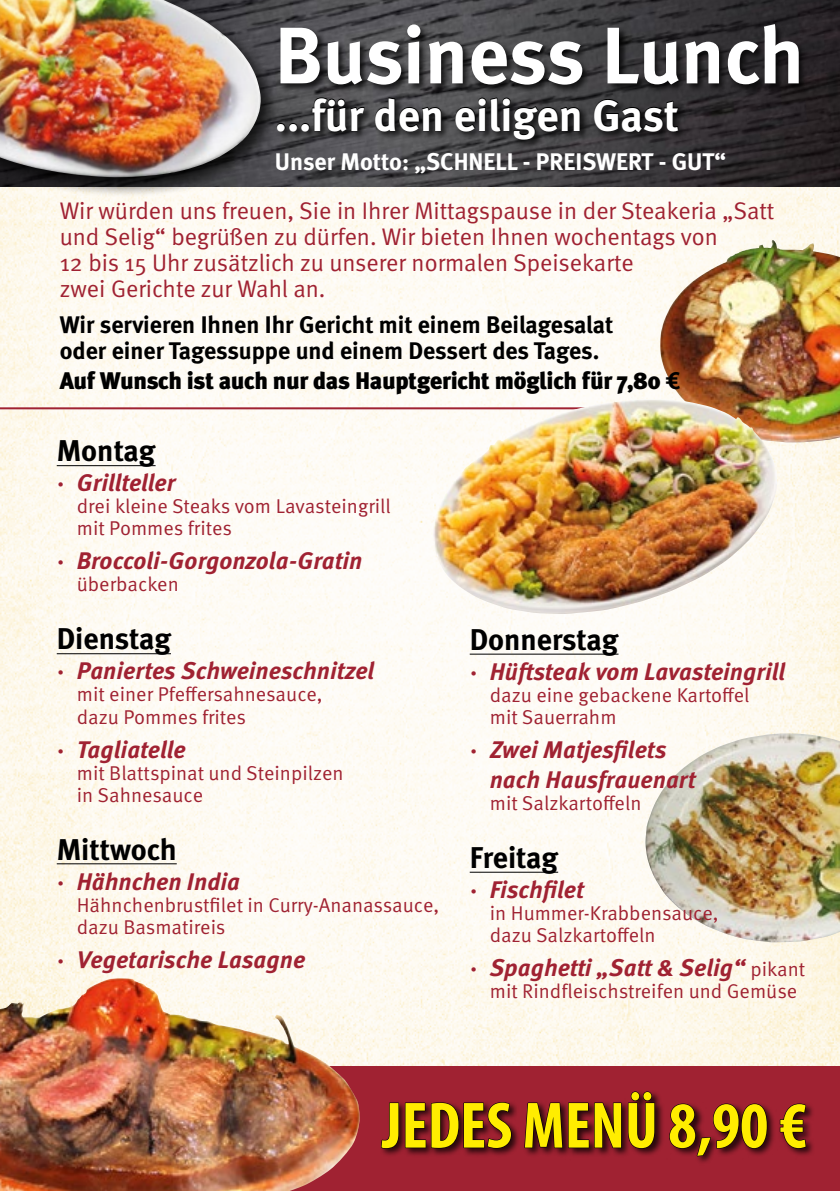
<style>
.page{position:relative;width:840px;height:1191px;background:#fff}
.page>*{position:absolute;margin:0;border:0;box-sizing:border-box;transform-origin:0 0}
.t1{font:700 80px "Meta";letter-spacing:-.005em;color:#fff}
.t2{font:700 condensed 66px "Myriad Pro";color:#ffed00}
.t3{font:700 44px "Meta";color:#fff}
.t4{font:700 30px "Meta";color:#000}
.t5{font:italic 700 24px/30px "Meta OT";color:#a02232}
.t6{font:24px/26px "Meta Normal";color:#a02232}
.t7{font:700 24px/26px "Meta";color:#000}
.t8{font:900 24px "Meta Plus";letter-spacing:-.015em;color:#000}
.t9{font:700 24px "Meta";color:#fff}
.t10{font:20px/22px "Meta OT Norm";color:#a02232}
.s1{font-family:"Meta";font-weight:700}
.s2{font-family:"Meta OT Norm";font-weight:400;font-style:normal;font-size:20px}
</style>
<div class="page">
<img style="left:0;top:186px;width:839px;height:880px">
<img style="left:281px;top:0;width:558px;height:186px">
<div style="left:279px;top:23px;width:526px;height:71px;background:#000;opacity:.75"></div>
<hr style="left:57px;top:465px;width:98px;height:1px;background:#000">
<hr style="left:57px;top:653px;width:114px;height:1px;background:#000">
<hr style="left:57px;top:863px;width:120px;height:1px;background:#000">
<div style="left:276px;top:96px;width:411px;height:54px;background:#000;opacity:.75"></div>
<div style="left:276px;top:123px;width:9px;height:9px;border:1px solid #000;border-radius:50%"></div>
<div style="left:288px;top:123px;width:9px;height:9px;border:1px solid #000;border-radius:50%"></div>
<div style="left:301px;top:123px;width:8px;height:9px;border:1px solid #000;border-radius:50%"></div>
<svg style="left:311px;top:97px;width:54px;height:35px;background:#2b2b2c"></svg>
<svg style="left:374px;top:97px;width:68px;height:35px;background:#2f2f31"></svg>
<svg style="left:454px;top:97px;width:126px;height:43px;background:#2b2b2d"></svg>
<svg style="left:593px;top:0;width:86px;height:257px"></svg>
<hr style="left:0;top:407px;width:839px;height:2px;background:#a02232">
<div style="left:0;top:1066px;width:839px;height:125px;background:#a02232"></div>
<div style="left:380px;top:1090px;width:435px;height:75px;background:#000;opacity:.75"></div>
<svg style="left:380px;top:1101px;width:132px;height:48px;background:#55111a"></svg>
<svg style="left:523px;top:1090px;width:132px;height:59px"></svg>
<svg style="left:668px;top:1103px;width:99px;height:54px"></svg>
<svg style="left:778px;top:1103px;width:28px;height:46px"></svg>
<img style="left:0;top:978px;width:359px;height:213px">
<div style="left:0;top:0;width:281px;height:198px;background:#000;opacity:.75"></div>
<img style="left:0;top:0;width:261px;height:177px">
<img style="left:660px;top:240px;width:179px;height:202px">
<img style="left:645px;top:733px;width:194px;height:209px">
<hr style="left:469px;top:654px;width:149px;height:1px;background:#000">
<hr style="left:469px;top:872px;width:89px;height:1px;background:#000">
<img style="left:432px;top:399px;width:345px;height:215px">
<h1 class="t1" style="left:275px;top:8px;width:530px">Business Lunch</h1>
<h3 class="t3" style="left:275px;top:89px;width:405px">...für den eiligen Gast</h3>
<p class="t9" style="left:275px;top:148px;width:452px">Unser Motto: „SCHNELL - PREISWERT - GUT“</p>
<p class="t6" style="left:60px;top:198px;width:715px">Wir würden uns freuen, Sie in Ihrer Mittagspause in der Steakeria „Satt und Selig“ begrüßen zu dürfen. Wir bieten Ihnen wochentags von<br>12 bis 15 Uhr zusätzlich zu unserer normalen Speisekarte<br>zwei Gerichte zur Wahl an.</p>
<p class="t7" style="left:60px;top:312px;width:554px">Wir servieren Ihnen Ihr Gericht mit einem Beilagesalat oder einer Tagessuppe und einem Dessert des Tages.</p>
<p class="t8" style="left:60px;top:367px;width:622px">Auf Wunsch ist auch nur das Hauptgericht möglich für 7,80 <span class="s1">€</span></p>
<h3 class="t4" style="left:57px;top:433px;width:100px">Montag</h3>
<p class="t5" style="left:57px;top:468px;width:120px">· Grillteller</p>
<p class="t10" style="left:77px;top:496px;width:315px">drei kleine Steaks vom Lavasteingrill mit Pommes frites</p>
<p class="t5" style="left:57px;top:546px;width:307px">· Broccoli-Gorgonzola-Gratin</p>
<p class="t10" style="left:77px;top:574px;width:103px">überbacken</p>
<h3 class="t4" style="left:57px;top:621px;width:116px">Dienstag</h3>
<p class="t5" style="left:57px;top:656px;width:319px">· Paniertes Schweineschnitzel</p>
<p class="t10" style="left:77px;top:684px;width:247px">mit einer Pfeffersahnesauce, dazu Pommes frites</p>
<p class="t5" style="left:57px;top:734px;width:130px">· Tagliatelle</p>
<p class="t10" style="left:77px;top:762px;width:268px">mit Blattspinat und Steinpilzen in Sahnesauce</p>
<h3 class="t4" style="left:57px;top:831px;width:121px">Mittwoch</h3>
<p class="t5" style="left:57px;top:866px;width:185px">· Hähnchen India</p>
<p class="t10" style="left:77px;top:894px;width:364px">Hähnchenbrustfilet in Curry-Ananassauce, dazu Basmatireis</p>
<p class="t5" style="left:57px;top:944px;width:250px">· Vegetarische Lasagne</p>
<h3 class="t4" style="left:469px;top:621px;width:150px">Donnerstag</h3>
<p class="t5" style="left:469px;top:657px;width:317px">· Hüftsteak vom Lavasteingrill</p>
<p class="t10" style="left:489px;top:684px;width:261px">dazu eine gebackene Kartoffel mit Sauerrahm</p>
<p class="t5" style="left:489px;top:735px;width:207px;text-indent:-20px">· Zwei Matjesfilets nach Hausfrauenart</p>
<p class="t10" style="left:489px;top:792px;width:153px">mit Salzkartoffeln</p>
<h3 class="t4" style="left:469px;top:839px;width:90px">Freitag</h3>
<p class="t5" style="left:469px;top:875px;width:115px">· Fischfilet</p>
<p class="t10" style="left:489px;top:902px;width:230px">in Hummer-Krabbensauce, dazu Salzkartoffeln</p>
<p class="t5" style="left:469px;top:953px;width:337px">· Spaghetti „Satt &amp; Selig“ <span class="s2">pikant</span></p>
<p class="t10" style="left:489px;top:980px;width:309px">mit Rindfleischstreifen und Gemüse</p>
<h2 class="t2" style="left:382px;top:1084px;width:426px">JEDES MENÜ 8,90 €</h2>
</div>
